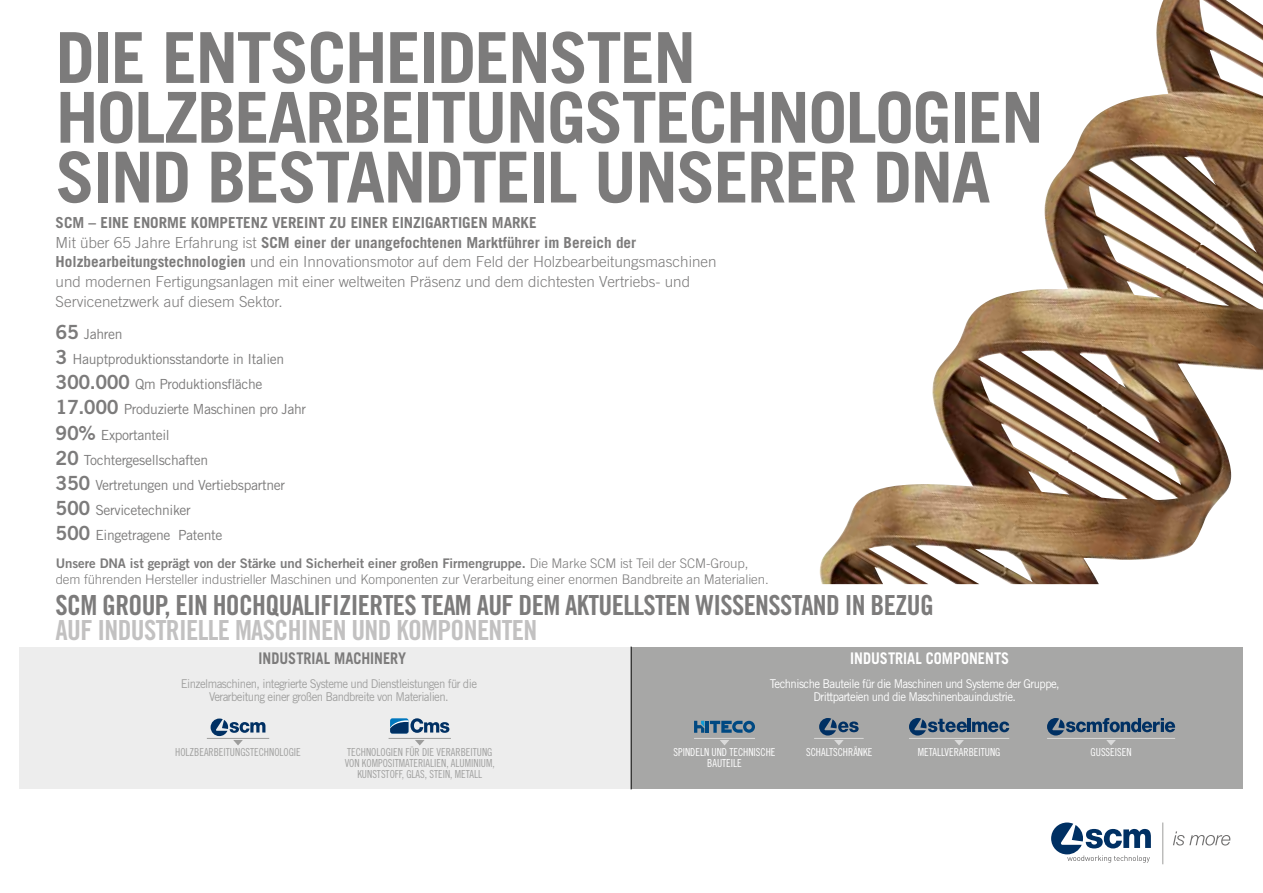
<style>
.page{position:relative;width:1263px;height:893px;background:#fff}
.page>*{position:absolute;margin:0;border:0;box-sizing:border-box;transform-origin:0 0}
.t1{font:700 70.35px/59.8px "Trade Gothic LT Std";letter-spacing:-.025em;color:#7c7b7b}
.t2{font:27.75px "Trade Gothic LT Std Bd Cn 20";letter-spacing:-.025em;color:#7c7b7b}
.t3{font:27.75px "Trade Gothic LT Std Bd Cn 20";letter-spacing:-.025em;color:#c2c1c1}
.t4{font:700 16.05px "Trade Gothic LT Std";color:#fff;scale:.9 1}
.t5{font:700 16.05px "Trade Gothic LT Std";color:#7c7b7b;scale:.9 1}
.t6{font:300 15.15px/19.8px "Trade Gothic LT Std";color:#7c7b7b}
.t7{font:13.95px/25px "Trade Gothic LT Std";letter-spacing:-.025em;color:#7c7b7b}
.t8{font:300 13.2px "Trade Gothic LT Std";letter-spacing:-.005em;color:#7c7b7b}
.t9{font:13.2px "Trade Gothic LT Std Bd 2";letter-spacing:-.005em;color:#7c7b7b}
.t10{font:12.15px/13.2px "Trade Gothic LT Std";letter-spacing:-.05em;color:#a0a09f;text-align:center;scale:.94 1}
.t11{font:12.15px/13.2px "Trade Gothic LT Std";letter-spacing:-.05em;color:#fff;text-align:center;scale:.94 1}
.t12{font:11.1px/11.1px "Trade Gothic LT Std Cn 18";color:#a0a09f;text-align:center;scale:.94 1}
.t13{font:11.1px/11.1px "Trade Gothic LT Std Cn 18";color:#fff;text-align:center;scale:.94 1}
.s1{font-weight:700}
.s2{font-family:"Trade Gothic LT Std Bd 2";font-size:19.5px}
.s3{font-family:"Trade Gothic LT Std";font-weight:300}
</style>
<div class="page">
<img style="left:819px;top:0;width:444px;height:584px">
<div style="left:19px;top:647px;width:612px;height:142px;background:#ededed"></div>
<div style="left:631px;top:647px;width:612px;height:142px;background:#a7a7a6"></div>
<hr style="left:207px;top:738px;width:62px;height:1px;background:#9d9d9c">
<svg style="left:720px;top:740px;width:9px;height:5px"></svg>
<hr style="left:694px;top:738px;width:61px;height:1px;background:#dadada">
<hr style="left:814px;top:738px;width:50px;height:1px;background:#dadada">
<hr style="left:631px;top:647px;width:1px;height:142px;background:#000">
<svg style="left:211px;top:718px;width:54px;height:27px"></svg>
<svg style="left:390px;top:718px;width:59px;height:16px"></svg>
<svg style="left:694px;top:721px;width:10px;height:12px"></svg>
<hr style="left:705px;top:721px;width:4px;height:12px;background:#004982">
<svg style="left:710px;top:721px;width:45px;height:12px"></svg>
<svg style="left:819px;top:718px;width:40px;height:27px"></svg>
<svg style="left:909px;top:718px;width:100px;height:27px"></svg>
<svg style="left:1047px;top:718px;width:128px;height:27px"></svg>
<svg style="left:1051px;top:822px;width:100px;height:41px"></svg>
<svg style="left:1173px;top:831px;width:57px;height:14px"></svg>
<hr style="left:1162px;top:822px;width:1px;height:42px;background:#9d9d9c">
<svg style="left:415px;top:740px;width:10px;height:5px"></svg>
<hr style="left:389px;top:738px;width:62px;height:1px;background:#9d9d9c">
<h1 class="t1" style="left:56px;top:27px;width:990px">DIE ENTSCHEIDENSTEN<br>HOLZBEARBEITUNGSTECHNOLOGIEN<br>SIND BESTANDTEIL UNSERER DNA</h1>
<p class="t6" style="left:56px;top:212px;width:662px"><span class="s1">SCM – EINE ENORME KOMPETENZ VEREINT ZU EINER EINZIGARTIGEN MARKE<br></span>Mit über 65 Jahre Erfahrung ist <span class="s1">SCM einer der unangefochtenen Marktführer im Bereich der Holzbearbeitungstechnologien</span> und ein Innovationsmotor auf dem Feld der Holzbearbeitungsmaschinen und modernen Fertigungsanlagen mit einer weltweiten Präsenz und dem dichtesten Vertriebs- und Servicenetzwerk auf diesem Sektor.</p>
<p class="t7" style="left:56px;top:321px;width:252px"><span class="s2">65</span> Jahren<br><span class="s2">3</span> Hauptproduktionsstandorte in Italien<br><span class="s2">300.000</span> Qm Produktionsfläche<br><span class="s2">17.000</span> Produzierte Maschinen pro Jahr<br><span class="s2">90%</span> Exportanteil<br><span class="s2">20</span> Tochtergesellschaften<br><span class="s2">350</span> Vertretungen und Vertiebspartner<br><span class="s2">500</span> Servicetechniker<br><span class="s2">500</span> Eingetragene Patente</p>
<p class="t9" style="left:56px;top:555px;width:694px">Unsere DNA ist geprägt von der Stärke und Sicherheit einer großen Firmengruppe. <span class="s3">Die Marke SCM ist Teil der SCM-Group,</span></p>
<p class="t8" style="left:56px;top:571px;width:715px">dem führenden Hersteller industrieller Maschinen und Komponenten zur Verarbeitung einer enormen Bandbreite an Materialien.</p>
<h2 class="t2" style="left:56px;top:588px;width:880px">SCM GROUP, EIN HOCHQUALIFIZIERTES TEAM AUF DEM AKTUELLSTEN WISSENSSTAND IN BEZUG</h2>
<h2 class="t3" style="left:56px;top:613px;width:483px">AUF INDUSTRIELLE MASCHINEN UND KOMPONENTEN</h2>
<p class="t5" style="left:259px;top:648px;width:165px">INDUSTRIAL MACHINERY</p>
<p class="t10" style="left:181px;top:677px;width:317px">Einzelmaschinen, integrierte Systeme und Dienstleistungen für die<br>Verarbeitung einer großen Bandbreite von Materialien.</p>
<p class="t12" style="left:175px;top:747px;width:135px">HOLZBEARBEITUNGSTECHNOLOGIE</p>
<p class="t12" style="left:345px;top:747px;width:161px">TECHNOLOGIEN FÜR DIE VERARBEITUNG<br>VON KOMPOSITMATERIALIEN, ALUMINIUM,<br>KUNSTSTOFF, GLAS, STEIN, METALL</p>
<p class="t4" style="left:850px;top:648px;width:178px">INDUSTRIAL COMPONENTS</p>
<p class="t11" style="left:770px;top:677px;width:310px">Technische Bauteile für die Maschinen und Systeme der Gruppe,<br>Drittparteien und die Maschinenbauindustrie.</p>
<p class="t13" style="left:673px;top:747px;width:110px">SPINDELN UND TECHNISCHE<br>BAUTEILE</p>
<p class="t13" style="left:806px;top:747px;width:72px">SCHALTSCHRÄNKE</p>
<p class="t13" style="left:918px;top:747px;width:89px">METALLVERARBEITUNG</p>
<p class="t13" style="left:1090px;top:747px;width:45px">GUSSEISEN</p>
</div>
